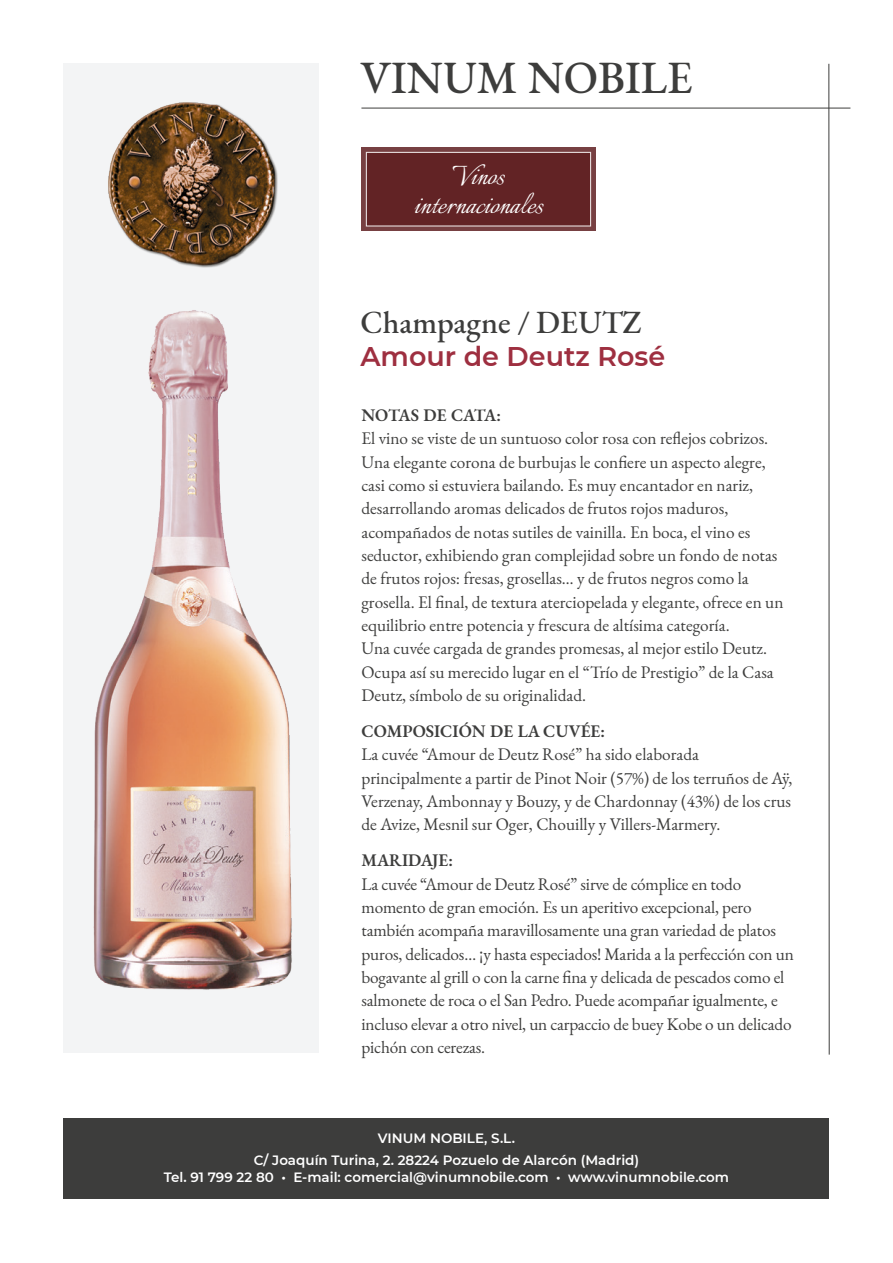
<style>
.page{position:relative;width:893px;height:1263px;background:#fff}
.page>*{position:absolute;margin:0;border:0;box-sizing:border-box;transform-origin:0 0}
.t1{font:500 45px "EB Garamond";color:#3d3d3c}
.t2{font:33.45px "Italianno";color:#fff}
.t3{font:500 31.5px "EB Garamond";color:#3d3d3c}
.t4{font:600 27px "Montserrat";color:#9e2f40}
.t5{font:17.25px/23.4px "EB Garamond";color:#3d3d3c}
.t6{font:600 17.25px "EB Garamond";color:#3d3d3c}
.t7{font:600 13.5px "Montserrat";color:#fff}
</style>
<div class="page">
<svg style="left:361px;top:147px;width:234px;height:84px;background:#794345"></svg>
<div style="left:366px;top:152px;width:225px;height:75px;background:#5f1e20;border:1px solid #fff"></div>
<div style="left:64px;top:64px;width:255px;height:989px;background:#f3f4f5"></div>
<img style="left:93px;top:310px;width:199px;height:680px">
<div style="left:64px;top:1118px;width:765px;height:81px;background:#3d3d3c"></div>
<img style="left:108px;top:102px;width:170px;height:166px">
<hr style="left:829px;top:64px;width:1px;height:990px;background:#3d3d3c">
<hr style="left:361px;top:108px;width:489px;height:1px;background:#3d3d3c">
<p class="t1" style="left:360px;top:49px;width:334px">VINUM NOBILE</p>
<p class="t2" style="left:452px;top:157px;width:53px">Vinos</p>
<p class="t2" style="left:414px;top:186px;width:131px">internacionales</p>
<p class="t3" style="left:360px;top:302px;width:283px">Champagne / DEUTZ</p>
<p class="t4" style="left:360px;top:337px;width:306px">Amour de Deutz Rosé</p>
<p class="t6" style="left:361px;top:404px;width:141px">NOTAS DE CATA:</p>
<p class="t5" style="left:361px;top:427px;width:423px">El vino se viste de un suntuoso color rosa con reflejos cobrizos.<br>Una elegante corona de burbujas le confiere un aspecto alegre, casi como si estuviera bailando. Es muy encantador en nariz, desarrollando aromas delicados de frutos rojos maduros, acompañados de notas sutiles de vainilla. En boca, el vino es seductor, exhibiendo gran complejidad sobre un fondo de notas de frutos rojos: fresas, grosellas… y de frutos negros como la grosella. El final, de textura aterciopelada y elegante, ofrece en un equilibrio entre potencia y frescura de altísima categoría.</p>
<p class="t5" style="left:361px;top:637px;width:414px">Una cuvée cargada de grandes promesas, al mejor estilo Deutz.<br>Ocupa así su merecido lugar en el “Trío de Prestigio” de la Casa<br>Deutz, símbolo de su originalidad.</p>
<p class="t6" style="left:361px;top:720px;width:245px">COMPOSICIÓN DE LA CUVÉE:</p>
<p class="t5" style="left:361px;top:743px;width:433px">La cuvée “Amour de Deutz Rosé” ha sido elaborada principalmente a partir de Pinot Noir (57%) de los terruños de Aÿ, Verzenay, Ambonnay y Bouzy, y de Chardonnay (43%) de los crus de Avize, Mesnil sur Oger, Chouilly y Villers-Marmery.</p>
<p class="t6" style="left:361px;top:849px;width:93px">MARIDAJE:</p>
<p class="t5" style="left:361px;top:872px;width:434px">La cuvée “Amour de Deutz Rosé” sirve de cómplice en todo momento de gran emoción. Es un aperitivo excepcional, pero también acompaña maravillosamente una gran variedad de platos puros, delicados… ¡y hasta especiados! Marida a la perfección con un bogavante al grill o con la carne fina y delicada de pescados como el salmonete de roca o el San Pedro. Puede acompañar igualmente, e incluso elevar a otro nivel, un carpaccio de buey Kobe o un delicado pichón con cerezas.</p>
<p class="t7" style="left:378px;top:1129px;width:139px">VINUM NOBILE, S.L.</p>
<p class="t7" style="left:254px;top:1150px;width:387px">C/ Joaquín Turina, 2. 28224 Pozuelo de Alarcón (Madrid)</p>
<p class="t7" style="left:164px;top:1167px;width:567px">Tel. 91 799 22 80 • E-mail: comercial@vinumnobile.com • www.vinumnobile.com</p>
</div>
